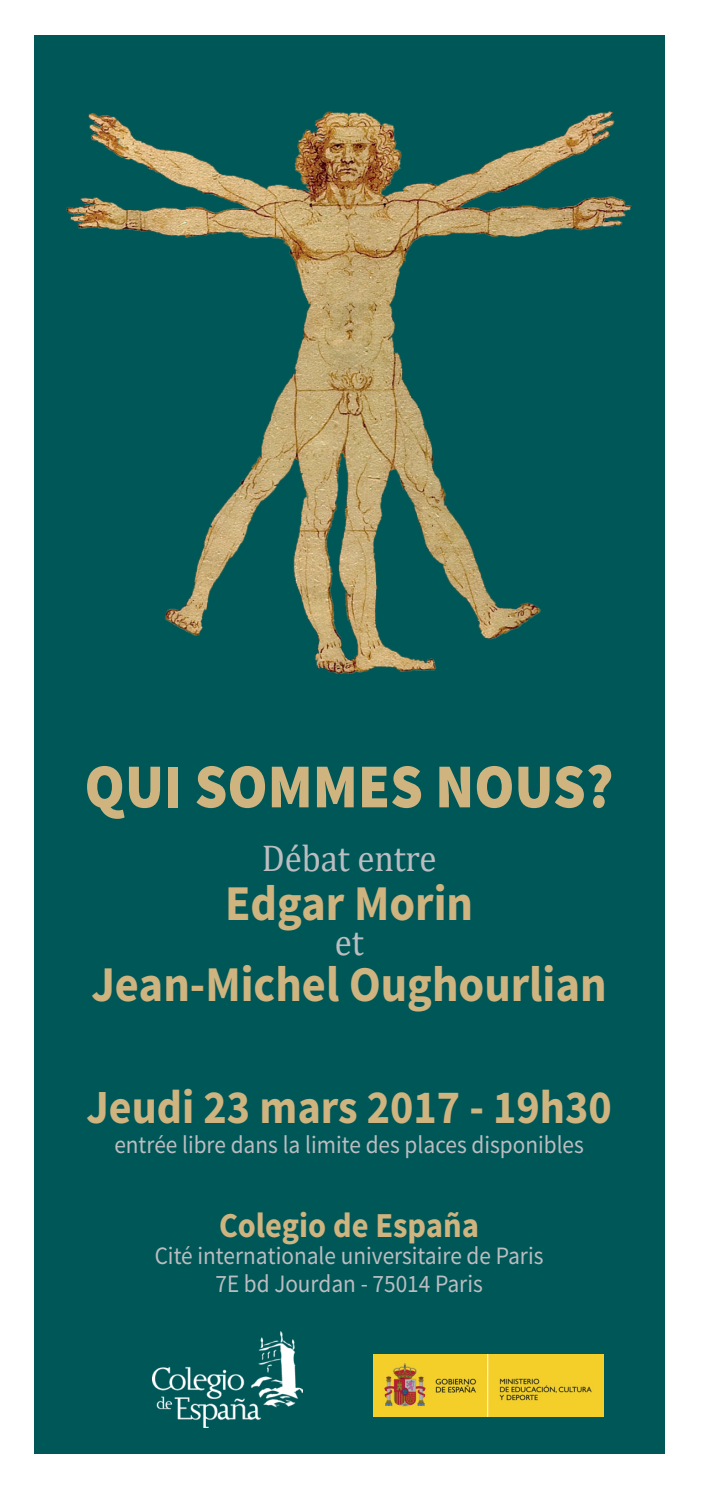
<style>
.page{position:relative;width:703px;height:1489px;background:#fff}
.page>*{position:absolute;margin:0;border:0;box-sizing:border-box;transform-origin:0 0}
.t1{font:900 62.5px "Source Sans Pro";color:#cfb47f;scale:.93 1}
.t2{font:700 50px "Source Sans Pro";color:#cfb47f;scale:.93 1}
.t3{font:700 47.5px "Source Sans Pro";color:#cfb47f;scale:.93 1}
.t4{font:37.5px "Cambria";color:#bcbdc0;scale:.93 1}
.t5{font:700 35px "Source Sans Pro";color:#cfb47f;scale:.93 1}
.t6{font:25px/27.5px "Source Sans Pro";color:#bcbdc0;text-align:center;scale:.93 1}
</style>
<div class="page">
<div style="left:34px;top:35px;width:630px;height:1418px;background:#005758"></div>
<img style="left:66px;top:112px;width:566px;height:561px">
<img style="left:153px;top:1331px;width:149px;height:96px">
<img style="left:374px;top:1354px;width:229px;height:62px">
<h1 class="t1" style="left:85px;top:745px;width:570px">QUI SOMMES NOUS?</h1>
<h3 class="t4" style="left:262px;top:835px;width:190px">Débat entre</h3>
<h2 class="t2" style="left:225px;top:871px;width:268px">Edgar Morin</h2>
<h3 class="t4" style="left:335px;top:920px;width:32px">et</h3>
<h2 class="t2" style="left:91px;top:951px;width:556px">Jean-Michel Oughourlian</h2>
<h3 class="t3" style="left:87px;top:1076px;width:566px">Jeudi 23 mars 2017 - 19h30</h3>
<p class="t6" style="left:114px;top:1131px;width:506px">entrée libre dans la limite des places disponibles</p>
<h3 class="t5" style="left:219px;top:1202px;width:281px">Colegio de España</h3>
<p class="t6" style="left:155px;top:1242px;width:419px">Cité internationale universitaire de Paris<br>7E bd Jourdan - 75014 Paris</p>
</div>
